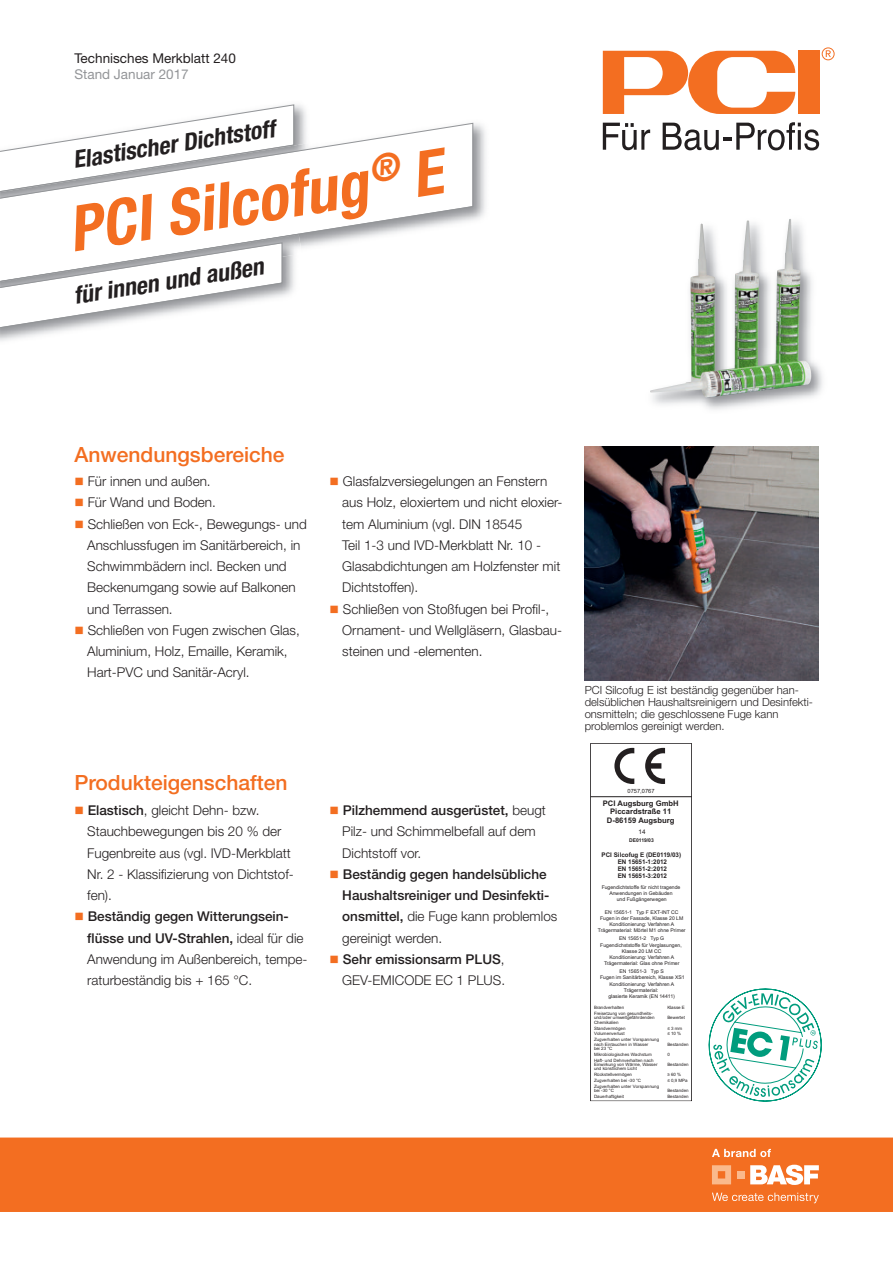
<style>
.page{position:relative;width:893px;height:1263px;background:#fff}
.page>*{position:absolute;margin:0;border:0;box-sizing:border-box;transform-origin:0 0}
.t1{font:italic 700 condensed 63px "Helvetica Neue LT Pro";color:#f36e21}
.t2{font:italic 700 condensed 24px "Helvetica Neue LT Pro";color:#231f20}
.t3{font:500 21px "Helvetica Neue LT Pro";color:#f36e21}
.t4{font:300 13.5px/21.3px "Helvetica Neue LT Pro";color:#231f20}
.t5{font:500 13.5px/21.3px "Helvetica Neue LT Pro";color:#231f20}
.t6{font:13.5px "Helvetica Neue LT Pro";color:#231f20}
.t7{font:13.5px "Helvetica Neue LT Pro";color:#939598}
.t8{font:300 11.25px/12px "Helvetica Neue LT Pro";color:#231f20}
.t9{font:700 7.65px/8.2px "Arial";color:#231f20;text-align:center}
.t10{font:700 6.3px/7.2px "Arial";color:#231f20;text-align:center}
.t11{font:6.3px "Arial";color:#231f20}
.t12{font:5.7px "Arial";color:#231f20}
.t13{font:5.1px/6.1px "Arial";color:#231f20;text-align:center}
.t14{font:700 5.1px "Arial";color:#231f20}
.t15{font:4.5px/4.5px "Arial";color:#231f20}
.s1{color:#f36e21}
.s2{font-weight:500}
.s3{font-weight:300}
</style>
<div class="page">
<div style="left:798px;top:51px;width:21px;height:63px;background:#f36e21"></div>
<svg style="left:603px;top:51px;width:192px;height:63px"></svg>
<svg style="left:603px;top:123px;width:47px;height:27px"></svg>
<svg style="left:663px;top:122px;width:156px;height:28px"></svg>
<svg style="left:822px;top:47px;width:13px;height:13px"></svg>
<svg style="left:227px;top:104px;width:68px;height:11px"></svg>
<img style="left:183px;top:115px;width:303px;height:105px">
<svg style="left:1px;top:122px;width:473px;height:126px"></svg>
<img style="left:650px;top:219px;width:173px;height:191px">
<img style="left:650px;top:224px;width:56px;height:168px">
<div style="left:0;top:1137px;width:893px;height:75px;background:#f36e21"></div>
<svg style="left:712px;top:1165px;width:19px;height:19px"></svg>
<div style="left:737px;top:1171px;width:7px;height:7px;background:#fab98c"></div>
<svg style="left:750px;top:1165px;width:69px;height:20px"></svg>
<svg style="left:712px;top:1192px;width:107px;height:11px"></svg>
<svg style="left:712px;top:1149px;width:59px;height:8px"></svg>
<img style="left:283px;top:234px;width:19px;height:64px">
<img style="left:1px;top:234px;width:298px;height:49px">
<svg style="left:1px;top:242px;width:282px;height:88px"></svg>
<svg style="left:709px;top:989px;width:112px;height:112px"></svg>
<img style="left:585px;top:446px;width:233px;height:234px">
<hr style="left:590px;top:796px;width:102px;height:1px;background:#231f20">
<div style="left:590px;top:743px;width:102px;height:358px;border:1px solid #231f20"></div>
<svg style="left:614px;top:748px;width:20px;height:36px"></svg>
<svg style="left:645px;top:748px;width:20px;height:36px"></svg>
<p class="t6" style="left:74px;top:53px;width:163px">Technisches Merkblatt 240</p>
<p class="t7" style="left:74px;top:69px;width:116px">Stand Januar 2017</p>
<h2 class="t2" style="left:72px;top:151px;width:206px;rotate:-9deg">Elastischer Dichtstoff</h2>
<h1 class="t1" style="left:65px;top:207px;width:379px;rotate:-9deg">PCI Silcofug<sup>®</sup> E</h1>
<h2 class="t2" style="left:72px;top:287px;width:193px;rotate:-9deg">für innen und außen</h2>
<h3 class="t3" style="left:74px;top:446px;width:212px">Anwendungsbereiche</h3>
<p class="t4" style="left:74px;top:472px;width:138px"><span class="s1">■</span> Für innen und außen.</p>
<p class="t4" style="left:74px;top:493px;width:143px"><span class="s1">■</span> Für Wand und Boden.</p>
<p class="t4" style="left:87px;top:514px;width:221px;text-indent:-13px"><span class="s1">■</span> Schließen von Eck-, Bewegungs- und<br>Anschlussfugen im Sanitärbereich, in<br>Schwimmbädern incl. Becken und<br>Beckenumgang sowie auf Balkonen und Terrassen.</p>
<p class="t4" style="left:87px;top:621px;width:214px;text-indent:-13px"><span class="s1">■</span> Schließen von Fugen zwischen Glas,<br>Aluminium, Holz, Emaille, Keramik,<br>Hart-PVC und Sanitär-Acryl.</p>
<h3 class="t3" style="left:74px;top:775px;width:215px">Produkteigenschaften</h3>
<p class="t4" style="left:87px;top:801px;width:208px;text-indent:-13px"><span class="s1">■</span> <span class="s2">Elastisch</span>, gleicht Dehn- bzw.<br>Stauchbewegungen bis 20 % der<br>Fugenbreite aus (vgl. IVD-Merkblatt<br>Nr. 2 - Klassifizierung von Dichtstof&shy;fen).</p>
<p class="t4" style="left:87px;top:907px;width:222px;text-indent:-13px"><span class="s1">■</span> <span class="s2">Beständig gegen Witterungsein&shy;flüsse und UV-Strahlen,</span> ideal für die Anwendung im Außenbereich, tempe&shy;raturbeständig bis + 165 °C.</p>
<p class="t4" style="left:342px;top:472px;width:222px;text-indent:-13px"><span class="s1">■</span> Glasfalzversiegelungen an Fenstern aus Holz, eloxiertem und nicht eloxier&shy;tem Aluminium (vgl. DIN 18545<br>Teil 1-3 und IVD-Merkblatt Nr. 10 -<br>Glasabdichtungen am Holzfenster mit<br>Dichtstoffen).</p>
<p class="t4" style="left:342px;top:599px;width:221px;text-indent:-13px"><span class="s1">■</span> Schließen von Stoßfugen bei Profil-,<br>Ornament- und Wellgläsern, Glasbau&shy;steinen und -elementen.</p>
<p class="t4" style="left:342px;top:801px;width:205px;text-indent:-13px"><span class="s1">■</span> <span class="s2">Pilzhemmend ausgerüstet,</span> beugt<br>Pilz- und Schimmelbefall auf dem<br>Dichtstoff vor.</p>
<p class="t5" style="left:342px;top:865px;width:217px;text-indent:-13px"><span class="s1">■</span> Beständig gegen handelsübliche<br>Haushaltsreiniger und Desinfekti&shy;onsmittel, <span class="s3">die Fuge kann problemlos gereinigt werden.</span></p>
<p class="t5" style="left:330px;top:950px;width:177px;text-align:right"><span class="s1">■</span> Sehr emissionsarm PLUS<span class="s3">,<br>GEV-EMICODE EC 1 PLUS.</span></p>
<p class="t8" style="left:585px;top:685px;width:230px">PCI Silcofug E ist beständig gegenüber han&shy;delsüblichen Haushaltsreinigern und Desinfekti&shy;onsmitteln; die geschlossene Fuge kann problemlos gereinigt werden.</p>
<p class="t12" style="left:627px;top:787px;width:29px">0757,0767</p>
<p class="t11" style="left:638px;top:827px;width:9px">14</p>
<p class="t9" style="left:603px;top:799px;width:77px">PCI Augsburg GmbH<br>Piccardstraße 11<br>D-86159 Augsburg</p>
<p class="t14" style="left:629px;top:837px;width:26px">DE0119/03</p>
<p class="t10" style="left:602px;top:851px;width:81px">PCI Silcofug E (DE0119/03)<br>EN 15651-1:2012<br>EN 15651-2:2012<br>EN 15651-3:2012</p>
<p class="t13" style="left:602px;top:884px;width:80px">Fugendichtstoffe für nicht tragende<br>Anwendungen in Gebäuden<br>und Fußgängerwegen</p>
<p class="t13" style="left:598px;top:909px;width:89px">EN 15651-1 Typ F EXT-INT CC<br>Fugen in der Fassade, Klasse 20 LM<br>Konditionierung: Verfahren A<br>Trägermaterial: Mörtel M1 ohne Primer</p>
<p class="t13" style="left:600px;top:935px;width:83px">EN 15651-2 Typ G<br>Fugendichststoffe für Verglasungen,<br>Klasse 20 LM CC<br>Konditionierung: Verfahren A<br>Trägermaterial: Glas ohne Primer</p>
<p class="t13" style="left:600px;top:968px;width:86px">EN 15651-3 Typ S<br>Fugen im Sanitärbereich, Klasse XS1<br>Konditionierung: Verfahren A<br>Trägermaterial:<br>glasierte Keramik (EN 14411)</p>
<p class="t15" style="left:594px;top:1005px;width:32px">Brandverhalten</p>
<p class="t15" style="left:667px;top:1005px;width:19px">Klasse E</p>
<p class="t15" style="left:594px;top:1011px;width:62px">Freisetzung von gesundheits&shy;und/oder umweltgefährdenden</p>
<p class="t15" style="left:667px;top:1015px;width:19px">Bewertet</p>
<p class="t15" style="left:594px;top:1019px;width:33px;line-height:5.7px">Chemikalien<br>Standvermögen</p>
<p class="t15" style="left:667px;top:1026px;width:16px">≤ 3 mm</p>
<p class="t15" style="left:594px;top:1031px;width:32px">Volumenverlust</p>
<p class="t15" style="left:667px;top:1031px;width:15px">≤ 10 %</p>
<p class="t15" style="left:594px;top:1037px;width:67px">Zugverhalten unter Vorspannung nach Eintauchen in Wasser</p>
<p class="t15" style="left:667px;top:1042px;width:23px">Bestanden</p>
<p class="t15" style="left:594px;top:1045px;width:59px;line-height:5.7px">bei 23 °C<br>Mikrobiologisches Wachstum</p>
<p class="t15" style="left:667px;top:1052px;width:4px">0</p>
<p class="t15" style="left:594px;top:1058px;width:65px">Haft- und Dehnverhalten nach<br>Einwirkung von Wärme, Wasser</p>
<p class="t15" style="left:667px;top:1062px;width:23px">Bestanden</p>
<p class="t15" style="left:594px;top:1066px;width:44px;line-height:5.7px">und künstlichem Licht<br>Rückstellvermögen</p>
<p class="t15" style="left:667px;top:1072px;width:15px">≥ 60 %</p>
<p class="t15" style="left:594px;top:1078px;width:49px">Zugverhalten bei -30 °C</p>
<p class="t15" style="left:667px;top:1078px;width:22px">≤ 0,9 MPa</p>
<p class="t15" style="left:594px;top:1084px;width:67px">Zugverhalten unter Vorspannung bei -30 °C</p>
<p class="t15" style="left:667px;top:1088px;width:23px">Bestanden</p>
<p class="t15" style="left:594px;top:1094px;width:32px">Dauerhaftigkeit</p>
<p class="t15" style="left:667px;top:1094px;width:23px">Bestanden</p>
</div>
